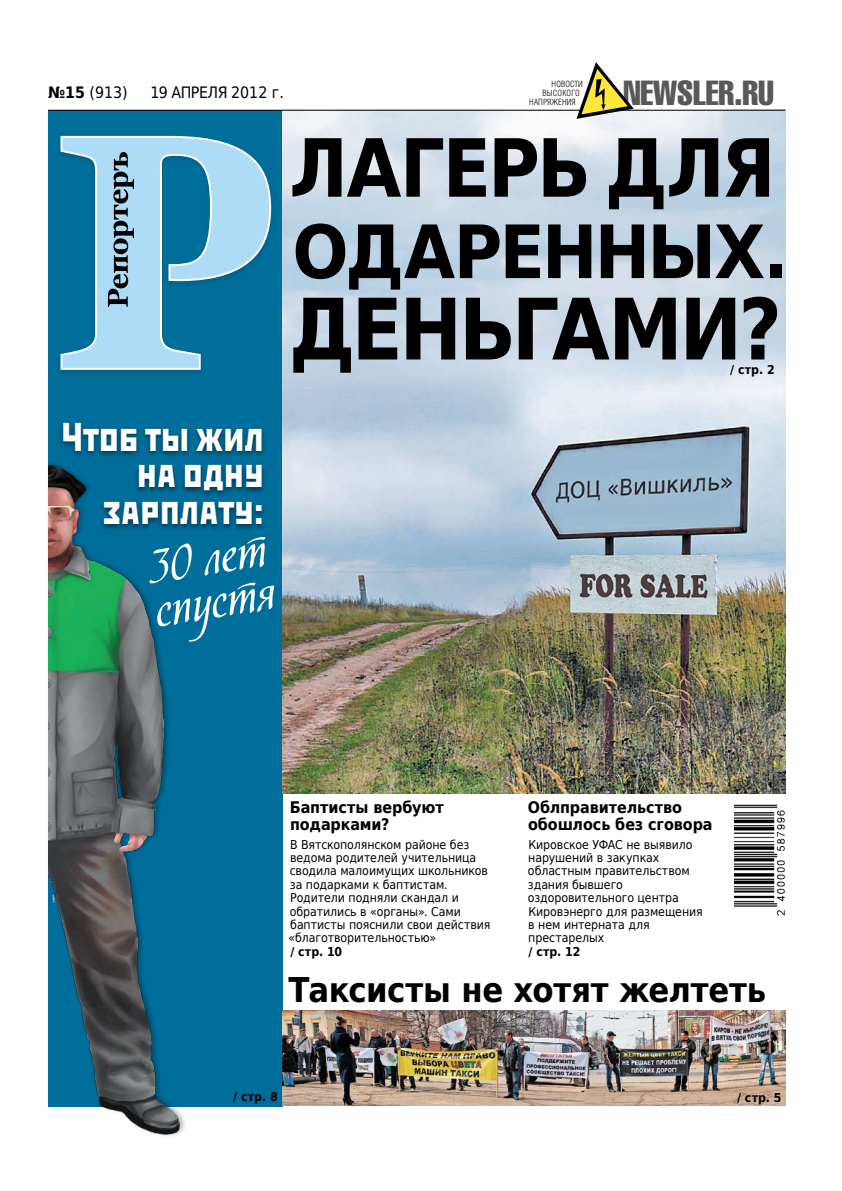
<style>
.page{position:relative;width:842px;height:1191px;background:#fff}
.page>*{position:absolute;margin:0;border:0;box-sizing:border-box;transform-origin:0 0}
.t1{font:700 84.7px "DejaVu Sans Condensed";letter-spacing:-.04em;color:#000}
.t2{font:700 80.2px "DejaVu Sans Condensed";letter-spacing:-.03em;color:#000}
.t3{font:700 73.5px "DejaVu Sans Condensed";letter-spacing:-.035em;color:#000}
.t4{font:47.9px/43.6px "Hortensia";color:#fff;scale:.95 1}
.t5{font:40.2px/36.5px "Rodchenko C";letter-spacing:-.025em;color:#fff;text-align:right;scale:.95 1}
.t6{font:700 34.2px "DejaVu Sans Condensed";letter-spacing:-.01em;color:#000}
.t7{font:34.2px "Helios Compressed";color:#595959}
.t8{font:700 16px/17px "DejaVu Sans Condensed";letter-spacing:-.005em;color:#000}
.t9{font:15.8px "DejaVu Sans Condensed";letter-spacing:-.03em;color:#000}
.t10{font:12.3px/13.4px "DejaVu Sans Condensed";letter-spacing:-.005em;color:#000}
.t11{font:700 12.3px "DejaVu Sans Condensed";letter-spacing:.005em;color:#000}
.t12{font:300 8.6px "Helios Cond";letter-spacing:.015em;color:#000}
.s1{font-weight:700}
</style>
<div class="page">
<div style="left:48px;top:110px;width:235px;height:996px;background:#006e9b"></div>
<div style="left:58px;top:420px;width:209px;height:112px;background:#000;opacity:.5"></div>
<img style="left:283px;top:111px;width:502px;height:683px">
<div style="left:55px;top:133px;width:222px;height:244px;background:#000;opacity:.15"></div>
<svg style="left:59px;top:135px;width:213px;height:236px"></svg>
<svg style="left:108px;top:152px;width:26px;height:155px;background:#7897a9"></svg>
<img style="left:734px;top:804px;width:51px;height:112px">
<hr style="left:48px;top:110px;width:737px;height:1px;background:#000">
<svg style="left:576px;top:62px;width:58px;height:57px"></svg>
<img style="left:282px;top:1010px;width:503px;height:96px">
<div style="left:46px;top:460px;width:147px;height:678px;background:#000;opacity:.3"></div>
<img style="left:48px;top:463px;width:182px;height:672px">
<p class="t9" style="left:48px;top:79px;width:81px"><span class="s1">№15</span> (913)</p>
<p class="t9" style="left:150px;top:79px;width:135px">19 апреля 2012 г.</p>
<p class="t12" style="left:552px;top:79px;width:33px">Новости</p>
<p class="t12" style="left:543px;top:88px;width:39px">высокого</p>
<p class="t12" style="left:529px;top:97px;width:48px">напряжения</p>
<h3 class="t7" style="left:623px;top:75px;width:152px">NEWSLER.RU</h3>
<h2 class="t2" style="left:289px;top:102px;width:488px">ЛАГЕРЬ ДЛЯ</h2>
<h3 class="t3" style="left:292px;top:192px;width:497px">ОДАРЕННЫХ.</h3>
<h1 class="t1" style="left:289px;top:260px;width:495px">ДЕНЬГАМИ?</h1>
<p class="t11" style="left:730px;top:359px;width:46px">/ стр. 2</p>
<h3 class="t5" style="left:61px;top:416px;width:215px">Чтоб ты жил на одну зарплату:</h3>
<h3 class="t4" style="left:145px;top:549px;width:129px;rotate:-9deg">30 лет спустя</h3>
<h3 class="t8" style="left:290px;top:797px;width:155px">Баптисты вербуют подарками?</h3>
<p class="t10" style="left:289px;top:837px;width:203px">В Вятскополянском районе без ведома родителей учительница сводила малоимущих школьников за подарками к баптистам.<br>Родители подняли скандал и обратились в «органы». Сами баптисты пояснили свои действия «благотворительностью»</p>
<p class="t11" style="left:290px;top:941px;width:53px">/ стр. 10</p>
<h3 class="t8" style="left:528px;top:797px;width:186px">Облправительство обошлось без сговора</h3>
<p class="t10" style="left:528px;top:837px;width:176px">Кировское УФАС не выявило нарушений в закупках областным правительством здания бывшего оздоровительного центра<br>Кировэнерго для размещения в нем интерната для престарелых</p>
<p class="t11" style="left:528px;top:941px;width:53px">/ стр. 12</p>
<h3 class="t6" style="left:289px;top:961px;width:479px">Таксисты не хотят желтеть</h3>
<p class="t11" style="left:233px;top:1087px;width:46px">/ стр. 8</p>
<p class="t11" style="left:737px;top:1087px;width:46px">/ стр. 5</p>
</div>
